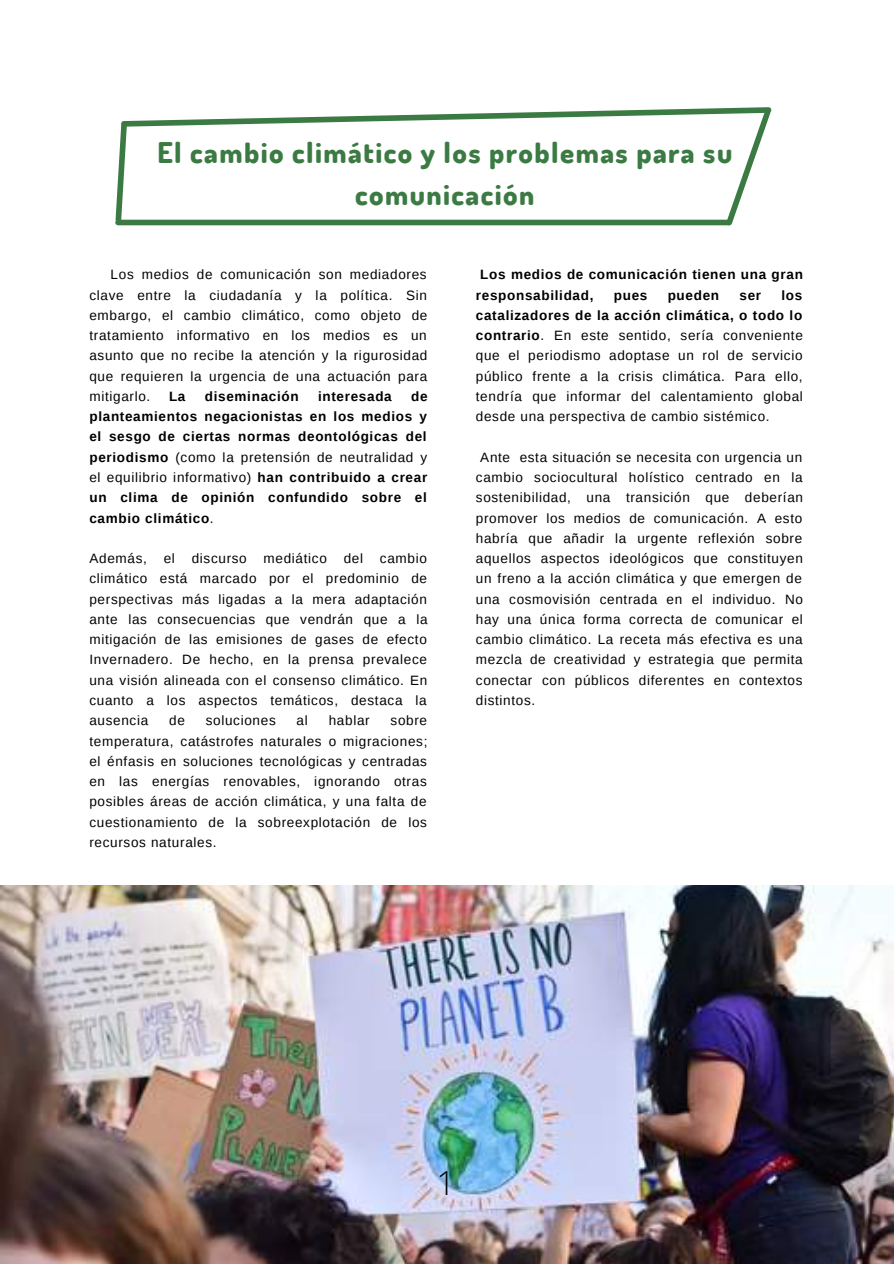
<style>
.page{position:relative;width:894px;height:1264px;background:#fff}
.page>*{position:absolute;margin:0;border:0;box-sizing:border-box;transform-origin:0 0}
.t1{font:300 33px "Open Sans";color:#000}
.t2{font:800 28.5px/42.8px "Dosis";letter-spacing:.05em;color:#3b7b43;text-align:center}
.t3{font:13.5px/20.2px "Liberation Sans";letter-spacing:.05em;color:#000;text-align:justify}
.t4{font:700 13.5px/20.2px "Liberation Sans";letter-spacing:.05em;color:#000;text-align:justify}
.s1{font-weight:400}
.s2{font-weight:700}
</style>
<div class="page">
<svg style="left:115px;top:107px;width:657px;height:119px"></svg>
<div style="left:118px;top:220px;width:610px;height:5px;background:#3b7b43"></div>
<img style="left:0;top:885px;width:893px;height:378px">
<h2 class="t2" style="left:157px;top:130px;width:576px">El cambio climático y los problemas para su comunicación</h2>
<p class="t3" style="left:89px;top:264px;width:339px;text-indent:21px">Los medios de comunicación son mediadores clave entre la ciudadanía y la política. Sin embargo, el cambio climático, como objeto de tratamiento informativo en los medios es un asunto que no recibe la atención y la rigurosidad que requieren la urgencia de una actuación para mitigarlo.</p>
<p class="t4" style="left:169px;top:386px;width:18px">La</p>
<p class="t4" style="left:205px;top:386px;width:95px">diseminación</p>
<p class="t4" style="left:318px;top:386px;width:75px">interesada</p>
<p class="t4" style="left:89px;top:386px;width:339px;text-indent:321px">de planteamientos negacionistas en los medios y el sesgo de ciertas normas deontológicas del periodismo <span class="s1">(como la pretensión de neutralidad y el equilibrio informativo)</span> han contribuido a crear un clima de opinión confundido sobre el cambio climático<span class="s1">.</span></p>
<p class="t3" style="left:89px;top:548px;width:339px">Además, el discurso mediático del cambio climático está marcado por el predominio de perspectivas más ligadas a la mera adaptación ante las consecuencias que vendrán que a la mitigación de las emisiones de gases de efecto Invernadero. De hecho, en la prensa prevalece una visión alineada con el consenso climático. En cuanto a los aspectos temáticos, destaca la ausencia</p>
<p class="t3" style="left:89px;top:710px;width:339px;text-indent:301px">sobre temperatura, catástrofes naturales o migraciones; el énfasis en soluciones tecnológicas y centradas en las energías renovables, ignorando otras posibles áreas de acción climática, y una falta de cuestionamiento de la sobreexplotación de los recursos naturales.</p>
<p class="t3" style="left:169px;top:710px;width:17px">de</p>
<p class="t3" style="left:206px;top:710px;width:71px">soluciones</p>
<p class="t3" style="left:296px;top:710px;width:13px">al</p>
<p class="t3" style="left:328px;top:710px;width:42px">hablar</p>
<p class="t4" style="left:475px;top:264px;width:328px;text-indent:4px">Los medios de comunicación tienen una gran responsabilidad,</p>
<p class="t3" style="left:475px;top:285px;width:328px;text-indent:305px"><span class="s2">los catalizadores de la acción climática, o todo lo contrario</span>. En este sentido, sería conveniente que el periodismo adoptase un rol de servicio público frente a la crisis climática. Para ello, tendría que informar del calentamiento global desde una perspectiva de cambio sistémico.</p>
<p class="t3" style="left:475px;top:447px;width:328px;text-indent:4px">Ante esta situación se necesita con urgencia un cambio sociocultural holístico centrado en la sostenibilidad, una transición que deberían promover los medios de comunicación. A esto habría que añadir la urgente reflexión sobre aquellos aspectos ideológicos que constituyen un freno a la acción climática y que emergen de una cosmovisión centrada en el individuo. No hay una única forma correcta de comunicar el cambio climático. La receta más efectiva es una mezcla de creatividad y estrategia que permita conectar con públicos diferentes en contextos distintos.</p>
<p class="t4" style="left:613px;top:285px;width:35px">pues</p>
<p class="t4" style="left:667px;top:285px;width:53px">pueden</p>
<p class="t4" style="left:739px;top:285px;width:23px">ser</p>
<h1 class="t1" style="left:436px;top:1160px;width:20px">1</h1>
</div>
